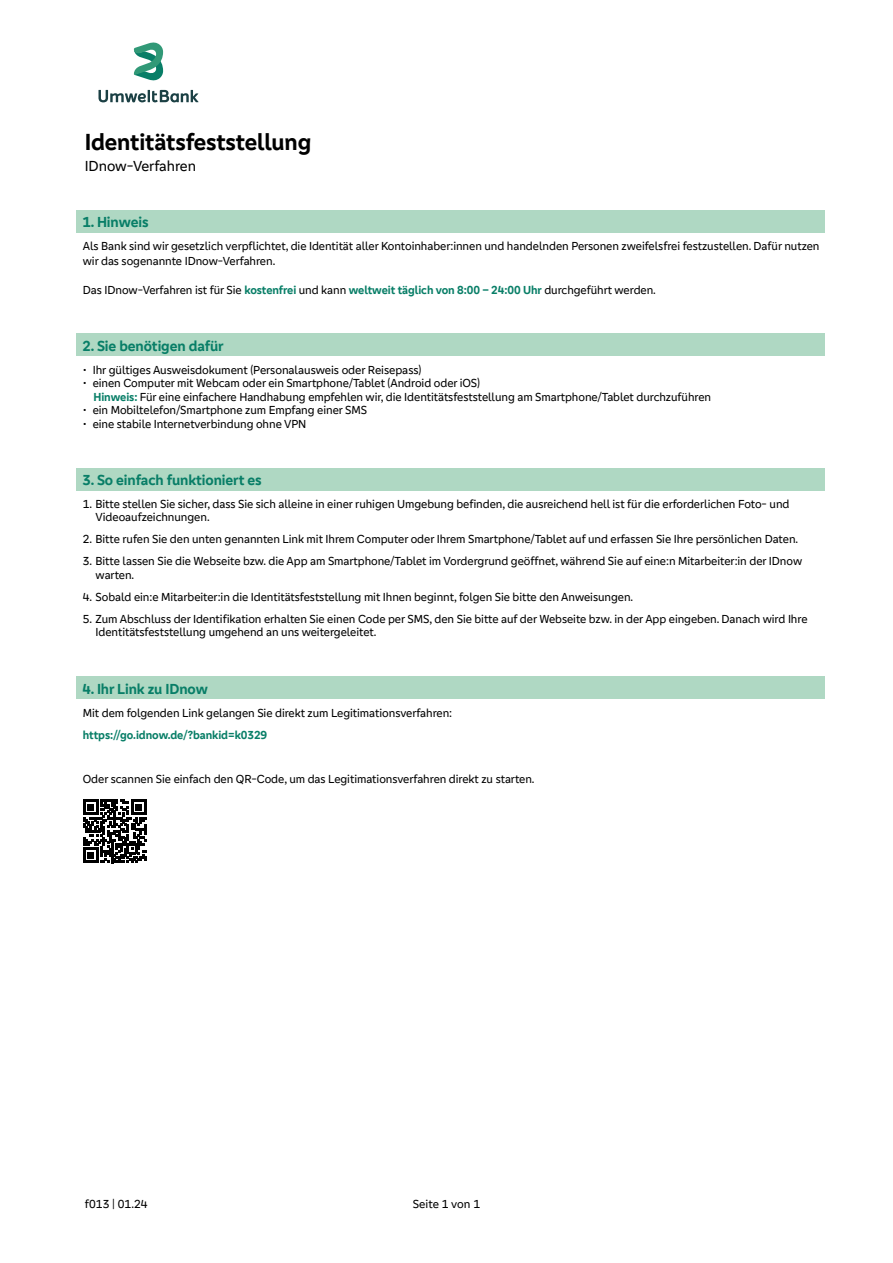
<style>
.page{position:relative;width:893px;height:1263px;background:#fff}
.page>*{position:absolute;margin:0;border:0;box-sizing:border-box;transform-origin:0 0}
.t1{font:700 24px "Genos GFG";letter-spacing:-.005em;color:#000}
.t2{font:700 15px "Genos GFG";letter-spacing:-.005em;color:#087e67}
.t3{font:15px "Genos GFG";letter-spacing:-.005em;color:#000}
.t4{font:12px/13.5px "Genos GFG";letter-spacing:-.005em;color:#000}
.t5{font:700 12px "Genos GFG";letter-spacing:-.005em;color:#087e67}
.s1{font-weight:700;color:#087e67}
</style>
<div class="page">
<div style="left:77px;top:210px;width:748px;height:23px;background:#afd8c3"></div>
<div style="left:77px;top:334px;width:748px;height:22px;background:#afd8c3"></div>
<div style="left:77px;top:468px;width:748px;height:22px;background:#afd8c3"></div>
<div style="left:77px;top:677px;width:748px;height:22px;background:#afd8c3"></div>
<svg style="left:83px;top:800px;width:63px;height:63px"></svg>
<svg style="left:134px;top:42px;width:29px;height:39px"></svg>
<svg style="left:99px;top:90px;width:99px;height:12px"></svg>
<h1 class="t1" style="left:85px;top:128px;width:228px">Identitätsfeststellung</h1>
<p class="t3" style="left:85px;top:157px;width:113px">IDnow-Verfahren</p>
<p class="t2" style="left:83px;top:214px;width:68px">1. Hinweis</p>
<p class="t4" style="left:83px;top:239px;width:738px;line-height:14.4px">Als Bank sind wir gesetzlich verpflichtet, die Identität aller Kontoinhaber:innen und handelnden Personen zweifelsfrei festzustellen. Dafür nutzen wir das sogenannte IDnow-Verfahren.</p>
<p class="t4" style="left:83px;top:283px;width:575px">Das IDnow-Verfahren ist für Sie <span class="s1">kostenfrei</span> und kann <span class="s1">weltweit täglich von 8:00 – 24:00 Uhr</span> durchgeführt werden.</p>
<p class="t2" style="left:83px;top:337px;width:143px">2. Sie benötigen dafür</p>
<p class="t4" style="left:83px;top:363px;width:340px">• Ihr gültiges Ausweisdokument (Personalausweis oder Reisepass)</p>
<p class="t4" style="left:93px;top:376px;width:619px;text-indent:-11px">• einen Computer mit Webcam oder ein Smartphone/Tablet (Android oder iOS)<br><span class="s1">Hinweis:</span> Für eine einfachere Handhabung empfehlen wir, die Identitätsfeststellung am Smartphone/Tablet durchzuführen</p>
<p class="t4" style="left:83px;top:403px;width:286px">• ein Mobiltelefon/Smartphone zum Empfang einer SMS</p>
<p class="t4" style="left:83px;top:417px;width:225px">• eine stabile Internetverbindung ohne VPN</p>
<p class="t2" style="left:83px;top:471px;width:181px">3. So einfach funktioniert es</p>
<p class="t4" style="left:96px;top:497px;width:695px;text-indent:-13px">1. Bitte stellen Sie sicher, dass Sie sich alleine in einer ruhigen Umgebung befinden, die ausreichend hell ist für die erforderlichen Foto- und<br>Videoaufzeichnungen.</p>
<p class="t4" style="left:83px;top:533px;width:717px">2. Bitte rufen Sie den unten genannten Link mit Ihrem Computer oder Ihrem Smartphone/Tablet auf und erfassen Sie Ihre persönlichen Daten.</p>
<p class="t4" style="left:96px;top:555px;width:708px;text-indent:-13px">3. Bitte lassen Sie die Webseite bzw. die App am Smartphone/Tablet im Vordergrund geöffnet, während Sie auf eine:n Mitarbeiter:in der IDnow warten.</p>
<p class="t4" style="left:83px;top:590px;width:552px">4. Sobald ein:e Mitarbeiter:in die Identitätsfeststellung mit Ihnen beginnt, folgen Sie bitte den Anweisungen.</p>
<p class="t4" style="left:96px;top:612px;width:713px;text-indent:-13px">5. Zum Abschluss der Identifikation erhalten Sie einen Code per SMS, den Sie bitte auf der Webseite bzw. in der App eingeben. Danach wird Ihre<br>Identitätsfeststellung umgehend an uns weitergeleitet.</p>
<p class="t2" style="left:83px;top:680px;width:127px">4. Ihr Link zu IDnow</p>
<p class="t4" style="left:83px;top:706px;width:371px">Mit dem folgenden Link gelangen Sie direkt zum Legitimationsverfahren:</p>
<p class="t5" style="left:83px;top:728px;width:186px">https://go.idnow.de/?bankid=k0329</p>
<p class="t4" style="left:83px;top:772px;width:453px">Oder scannen Sie einfach den QR-Code, um das Legitimationsverfahren direkt zu starten.</p>
<p class="t4" style="left:85px;top:1197px;width:64px">f013 | 01.24</p>
<p class="t4" style="left:413px;top:1197px;width:69px">Seite 1 von 1</p>
</div>
